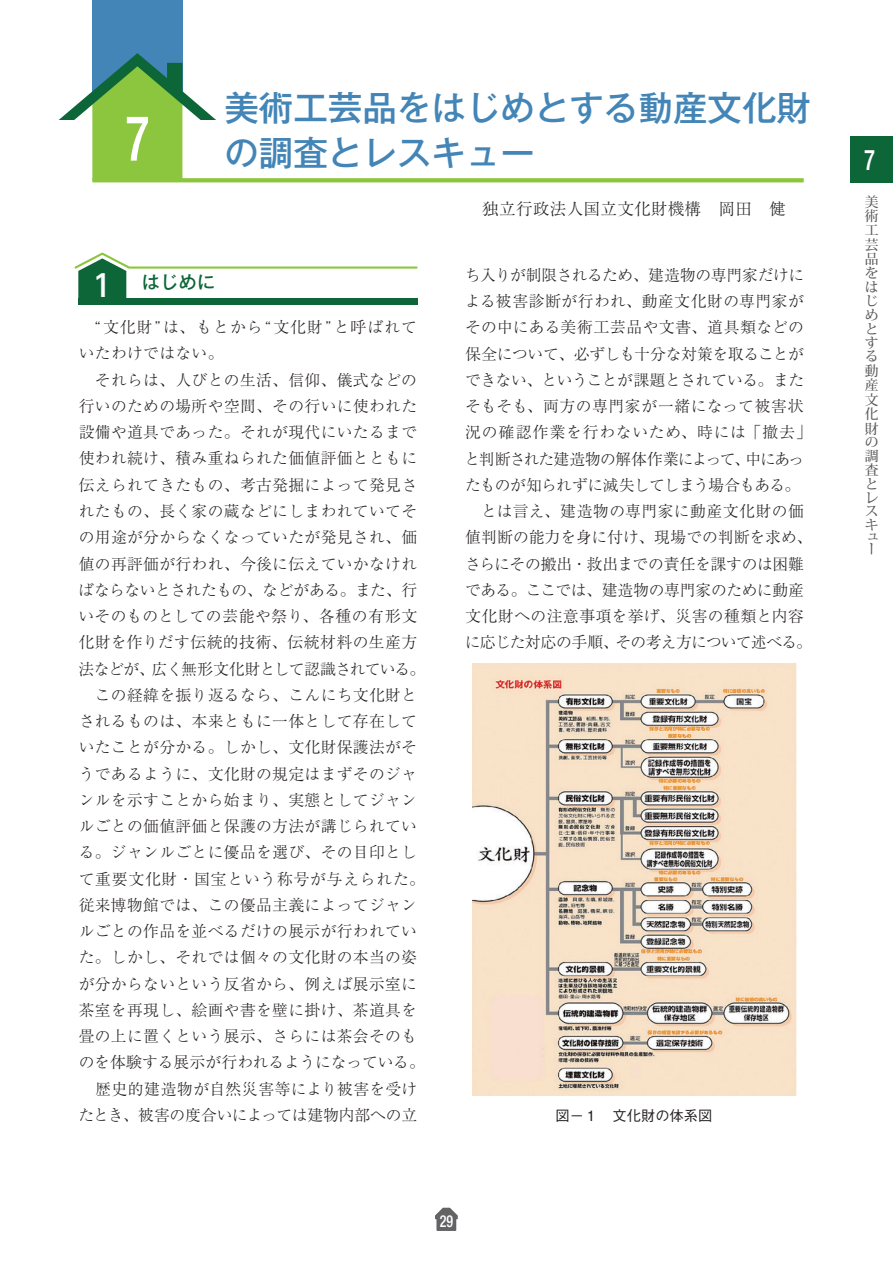
<style>
.page{position:relative;width:893px;height:1263px;background:#fff}
.page>*{position:absolute;margin:0;border:0;box-sizing:border-box;transform-origin:0 0}
.t1{font:500 34.5px/45px "Gothic MB101 Pr 6 N";color:#4385b7}
.t2{font:500 30px "UD Shin Go NT Pr 6 N";color:#fff}
.t3{font:500 condensed 28.5px "Helvetica Neue";color:#fff;scale:.8 1}
.t4{font:500 18px "Gothic MB101 Pr 6 N";color:#0c6638}
.t5{font:300 16.5px "Ryumin Pr 6 N";letter-spacing:.025em;color:#231f20}
.t6{font:500 condensed 16.5px "Helvetica Neue";color:#fff;scale:.85 1}
.t7{font:300 15.75px/26.2px "Ryumin Pr 6 N";letter-spacing:.025em;color:#231f20}
.t8{font:300 15.75px/26.2px "Ryumin Pr 6 N";letter-spacing:-.005em;color:#231f20}
.t9{font:500 14.25px "Gothic BBB Pr 6 N";color:#231f20}
.t10{font:500 13.8px/14.1px "Koz Min Pr 6 N";color:#57585a}
.s1{font-family:"Helvetica Neue";font-stretch:condensed;font-size:63px;color:#fff}
</style>
<div class="page">
<img style="left:473px;top:663px;width:323px;height:432px">
<svg style="left:74px;top:252px;width:344px;height:53px"></svg>
<svg style="left:435px;top:1208px;width:23px;height:23px"></svg>
<div style="left:850px;top:136px;width:43px;height:47px;background:#0c6638"></div>
<div style="left:92px;top:0;width:90px;height:97px;background:#4385b7"></div>
<svg style="left:92px;top:178px;width:712px;height:4px;background:#8fc845"></svg>
<svg style="left:59px;top:53px;width:157px;height:127px"></svg>
<h1 class="t1" style="left:125px;top:83px;width:687px;text-indent:99px">美術工芸品をはじめとする動産文化財<br><span class="s1">7</span> の調査とレスキュー</h1>
<h2 class="t2" style="left:92px;top:261px;width:21px">1</h2>
<p class="t4" style="left:142px;top:268px;width:75px">はじめに</p>
<p class="t7" style="left:78px;top:313px;width:348px">　“文化財”は、もとから“文化財”と呼ばれていたわけではない。<br>　それらは、人びとの生活、信仰、儀式などの行いのための場所や空間、その行いに使われた設備や道具であった。それが現代にいたるまで使われ続け、積み重ねられた価値評価とともに伝えられてきたもの、考古発掘によって発見されたもの、長く家の蔵などにしまわれていてその用途が分からなくなっていたが発見され、価値の再評価が行われ、今後に伝えていかなければならないとされたもの、などがある。また、行いそのものとしての芸能や祭り、各種の有形文化財を作りだす伝統的技術、伝統材料の生産方法などが、広く無形文化財として認識されている。　この経緯を振り返るなら、こんにち文化財とされるものは、本来ともに一体として存在していたことが分かる。しかし、文化財保護法がそうであるように、文化財の規定はまずそのジャンルを示すことから始まり、実態としてジャンルごとの価値評価と保護の方法が講じられている。ジャンルごとに優品を選び、その目印として重要文化財・国宝という称号が与えられた。従来博物館では、この優品主義によってジャンルごとの作品を並べるだけの展示が行われていた。しかし、それでは個々の文化財の本当の姿が分からないという反省から、例えば展示室に茶室を再現し、絵画や書を壁に掛け、茶道具を畳の上に置くという展示、さらには茶会そのものを体験する展示が行われるようになっている。　歴史的建造物が自然災害等により被害を受けたとき、被害の度合いによっては建物内部への立</p>
<p class="t5" style="left:482px;top:196px;width:305px">独立行政法人国立文化財機構　岡田　健</p>
<p class="t8" style="left:465px;top:261px;width:349px">ち入りが制限されるため、建造物の専門家だけによる被害診断が行われ、動産文化財の専門家がその中にある美術工芸品や文書、道具類などの保全について、必ずしも十分な対策を取ることができない、ということが課題とされている。またそもそも、両方の専門家が一緒になって被害状況の確認作業を行わないため、時には「撤去」と判断された建造物の解体作業によって、中にあったものが知られずに滅失してしまう場合もある。　とは言え、建造物の専門家に動産文化財の価値判断の能力を身に付け、現場での判断を求め、さらにその搬出・救出までの責任を課すのは困難である。ここでは、建造物の専門家のために動産文化財への注意事項を挙げ、災害の種類と内容に応じた対応の手順、その考え方について述べる。</p>
<p class="t9" style="left:556px;top:1104px;width:158px">図−１　文化財の体系図</p>
<p class="t6" style="left:440px;top:1211px;width:17px">29</p>
<h3 class="t3" style="left:864px;top:143px;width:15px">7</h3>
<p class="t10" style="left:865px;top:195px;width:15px">美術工芸品をはじめとする動産文化財の調査とレスキ</p>
<p class="t10" style="left:865px;top:531px;width:15px;line-height:12.1px">ュー</p>
</div>
